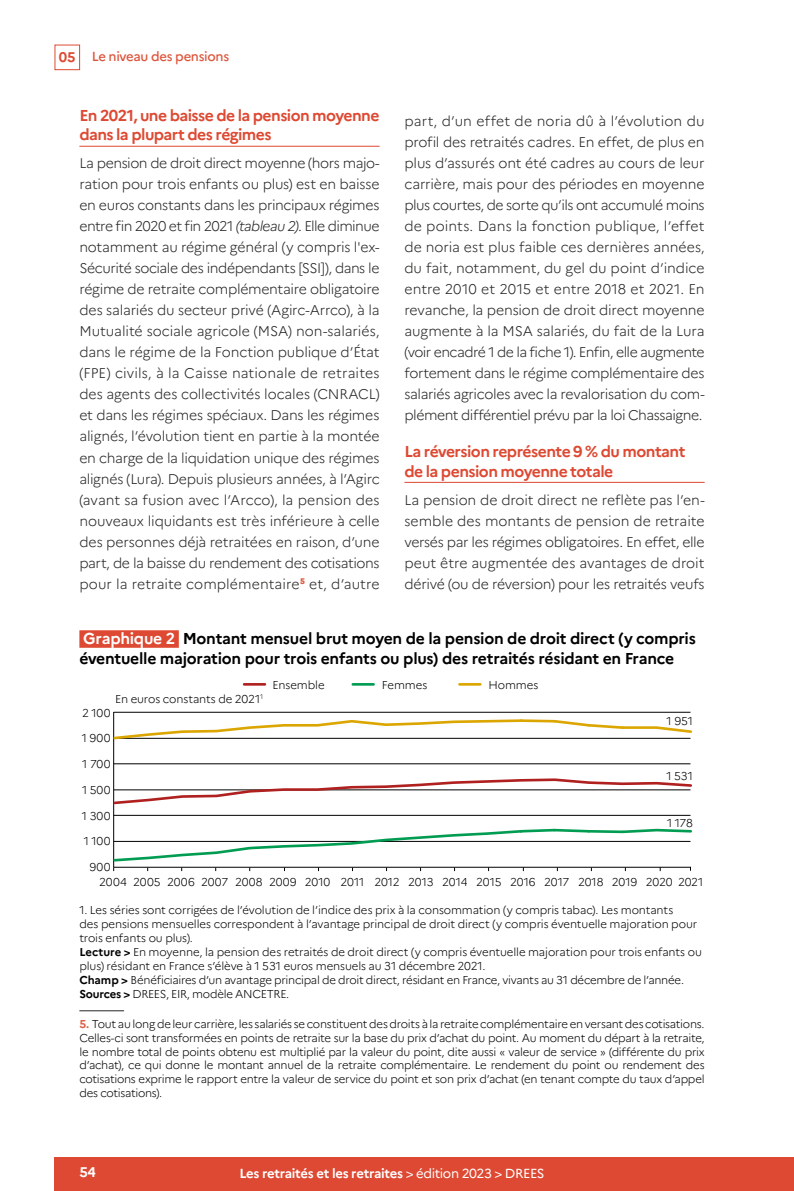
<style>
.page{position:relative;width:794px;height:1191px;background:#fff}
.page>*{position:absolute;margin:0;border:0;box-sizing:border-box;transform-origin:0 0}
.t1{font:700 15.75px/19.2px "Marianne";letter-spacing:-.02em;color:#000}
.t2{font:700 15.75px/19.2px "Marianne";letter-spacing:-.035em;color:#dd4932}
.t3{font:300 14px/21px "Marianne";letter-spacing:-.025em;color:#252523;text-align:justify}
.t4{font:700 14px "Marianne";color:#fff}
.t5{font:700 13.12px "Marianne";letter-spacing:-.025em;color:#fff}
.t6{font:500 13.12px "Marianne";letter-spacing:-.025em;color:#de543b}
.t7{font:300 11.38px/14px "Marianne";letter-spacing:-.015em;color:#000}
.s1{font-weight:700;font-size:14px;color:#dd4932}
.s2{font-style:italic}
.s3{color:#fff}
.s4{font-weight:700}
.s5{font-weight:700;color:#e05e43}
.s6{font-weight:400}
</style>
<div class="page">
<div style="left:55px;top:45px;width:25px;height:25px;border:1px solid #dd4932"></div>
<div style="left:55px;top:1157px;width:739px;height:34px;background:#dd4932"></div>
<hr style="left:79px;top:146px;width:300px;height:1px;background:#dd4932">
<hr style="left:404px;top:482px;width:300px;height:1px;background:#dd4932">
<div style="left:79px;top:630px;width:100px;height:18px;background:#dd4932"></div>
<hr style="left:113px;top:712px;width:1px;height:155px;background:#000">
<hr style="left:114px;top:815px;width:576px;height:1px;background:#000">
<hr style="left:114px;top:763px;width:576px;height:1px;background:#000">
<hr style="left:114px;top:712px;width:576px;height:1px;background:#000">
<svg style="left:113px;top:718px;width:579px;height:23px"></svg>
<svg style="left:113px;top:777px;width:579px;height:28px"></svg>
<hr style="left:244px;top:683px;width:21px;height:2px;background:#af201f">
<hr style="left:353px;top:683px;width:20px;height:2px;background:#009c51">
<hr style="left:459px;top:683px;width:21px;height:2px;background:#dca600">
<svg style="left:113px;top:827px;width:579px;height:44px"></svg>
<hr style="left:113px;top:866px;width:578px;height:1px;background:#000">
<hr style="left:79px;top:1010px;width:45px;height:1px;background:#252523">
<p class="t6" style="left:59px;top:49px;width:172px"><span class="s1">05</span> Le niveau des pensions</p>
<p class="t2" style="left:79px;top:106px;width:302px">En 2021, une baisse de la pension moyenne dans la plupart des régimes</p>
<p class="t3" style="left:79px;top:153px;width:302px">La pension de droit direct moyenne (hors majo&shy;ration pour trois enfants ou plus) est en baisse en euros constants dans les principaux régimes entre fin 2020 et fin 2021 <span class="s2">(tableau 2)</span>. Elle diminue notamment au régime général (y compris l'ex-Sécurité sociale des indépendants [SSI]), dans le régime de retraite complémentaire obligatoire des salariés du secteur privé (Agirc-Arrco), à la Mutualité sociale agricole (MSA) non-salariés, dans le régime de la Fonction publique d’État (FPE) civils, à la Caisse nationale de retraites des agents des collectivités locales (CNRACL) et dans les régimes spéciaux. Dans les régimes alignés, l’évolution tient en partie à la montée en charge de la liquidation unique des régimes alignés (Lura). Depuis plusieurs années, à l’Agirc (avant sa fusion avec l’Arcco), la pension des nouveaux liquidants est très inférieure à celle des personnes déjà retraitées en raison, d’une part, de la baisse du rendement des cotisations pour la retraite complémentaire<sup>5</sup> et, d’autre</p>
<p class="t3" style="left:404px;top:111px;width:302px">part, d’un effet de noria dû à l’évolution du profil des retraités cadres. En effet, de plus en plus d’assurés ont été cadres au cours de leur carrière, mais pour des périodes en moyenne plus courtes, de sorte qu’ils ont accumulé moins de points. Dans la fonction publique, l’effet de noria est plus faible ces dernières années, du fait, notamment, du gel du point d’indice entre 2010 et 2015 et entre 2018 et 2021. En revanche, la pension de droit direct moyenne augmente à la MSA salariés, du fait de la Lura (voir encadré 1 de la fiche 1). Enfin, elle augmente fortement dans le régime complémentaire des salariés agricoles avec la revalorisation du com&shy;plément différentiel prévu par la loi Chassaigne.</p>
<p class="t2" style="left:404px;top:442px;width:282px">La réversion représente 9 % du montant de la pension moyenne totale</p>
<p class="t3" style="left:404px;top:489px;width:302px">La pension de droit direct ne reflète pas l’en&shy;semble des montants de pension de retraite versés par les régimes obligatoires. En effet, elle peut être augmentée des avantages de droit dérivé (ou de réversion) pour les retraités veufs</p>
<p class="t1" style="left:79px;top:629px;width:618px"><span class="s3">Graphique 2</span> Montant mensuel brut moyen de la pension de droit direct (y compris éventuelle majoration pour trois enfants ou plus) des retraités résidant en France</p>
<p class="t7" style="left:115px;top:691px;width:149px">En euros constants de 2021<sup>1</sup></p>
<p class="t7" style="left:273px;top:677px;width:54px">Ensemble</p>
<p class="t7" style="left:382px;top:677px;width:47px">Femmes</p>
<p class="t7" style="left:488px;top:677px;width:51px">Hommes</p>
<p class="t7" style="left:82px;top:705px;width:30px">2 100</p>
<p class="t7" style="left:82px;top:731px;width:30px">1 900</p>
<p class="t7" style="left:82px;top:757px;width:30px">1 700</p>
<p class="t7" style="left:82px;top:782px;width:30px">1 500</p>
<p class="t7" style="left:82px;top:808px;width:30px">1 300</p>
<p class="t7" style="left:84px;top:834px;width:28px">1 100</p>
<p class="t7" style="left:89px;top:860px;width:23px">900</p>
<p class="t7" style="left:666px;top:714px;width:28px">1 951</p>
<p class="t7" style="left:666px;top:768px;width:28px">1 531</p>
<p class="t7" style="left:667px;top:815px;width:27px">1 178</p>
<p class="t7" style="left:99px;top:875px;width:605px">2004 2005 2006 2007 2008 2009 2010 2011 2012 2013 2014 2015 2016 2017 2018 2019 2020 2021</p>
<p class="t7" style="left:79px;top:902px;width:624px">1. Les séries sont corrigées de l’évolution de l’indice des prix à la consommation (y compris tabac). Les montants<br>des pensions mensuelles correspondent à l’avantage principal de droit direct (y compris éventuelle majoration pour trois enfants ou plus).<br><span class="s4">Lecture &gt;</span> En moyenne, la pension des retraités de droit direct (y compris éventuelle majoration pour trois enfants ou plus) résidant en France s’élève à 1 531 euros mensuels au 31 décembre 2021.<br><span class="s4">Champ &gt;</span> Bénéficiaires d’un avantage principal de droit direct, résidant en France, vivants au 31 décembre de l’année.<br><span class="s4">Sources &gt;</span> DREES, EIR, modèle ANCETRE.</p>
<p class="t7" style="left:79px;top:1017px;width:627px;text-align:justify"><span class="s5">5.</span> Tout au long de leur carrière, les salariés se constituent des droits à la retraite complémentaire en versant des cotisations.<br>Celles-ci sont transformées en points de retraite sur la base du prix d’achat du point. Au moment du départ à la retraite, le nombre total de points obtenu est multiplié par la valeur du point, dite aussi « valeur de service » (différente du prix d’achat), ce qui donne le montant annuel de la retraite complémentaire. Le rendement du point ou rendement des cotisations exprime le rapport entre la valeur de service du point et son prix d’achat (en tenant compte du taux d’appel des cotisations).</p>
<p class="t4" style="left:79px;top:1163px;width:18px">54</p>
<p class="t5" style="left:239px;top:1165px;width:307px">Les retraités et les retraites <span class="s6">&gt; édition 2023 &gt; DREES</span></p>
</div>
